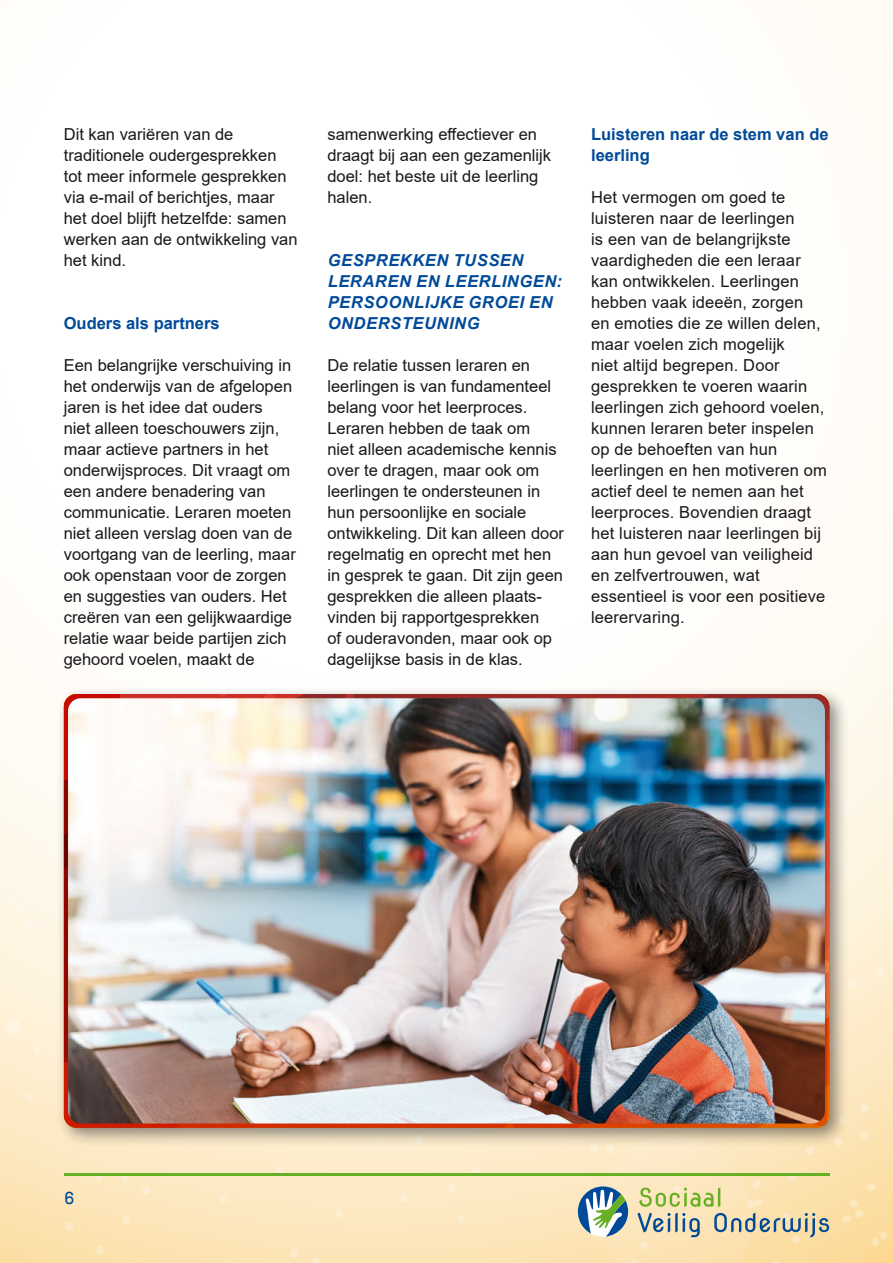
<style>
.page{position:relative;width:893px;height:1263px;background:#fff}
.page>*{position:absolute;margin:0;border:0;box-sizing:border-box;transform-origin:0 0}
.tekst_space{font:16.5px/21px "Arial";color:#1a171c}
.subkop_space{font:italic 700 16.5px/21px "Arial";letter-spacing:.035em;color:#004a99}
.subkop_space-2{font:700 16.5px/21px "Arial";color:#004a99}
.t1{font:16.5px "Nova Round";color:#004a99}
</style>
<div class="page">
<svg style="left:0;top:657px;width:804px;height:606px"></svg>
<svg style="left:804px;top:513px;width:89px;height:750px"></svg>
<div style="left:854px;top:0;width:39px;height:74px;background:#fffcf5"></div>
<svg style="left:867px;top:1183px;width:9px;height:8px"></svg>
<svg style="left:788px;top:1171px;width:9px;height:9px"></svg>
<svg style="left:860px;top:1104px;width:9px;height:8px"></svg>
<svg style="left:786px;top:671px;width:10px;height:9px"></svg>
<svg style="left:821px;top:654px;width:9px;height:9px"></svg>
<svg style="left:863px;top:661px;width:10px;height:9px"></svg>
<svg style="left:142px;top:1186px;width:9px;height:9px"></svg>
<svg style="left:311px;top:1257px;width:9px;height:6px"></svg>
<svg style="left:849px;top:979px;width:9px;height:9px"></svg>
<svg style="left:875px;top:967px;width:10px;height:9px"></svg>
<svg style="left:5px;top:896px;width:10px;height:8px"></svg>
<svg style="left:466px;top:681px;width:10px;height:5px"></svg>
<svg style="left:35px;top:712px;width:9px;height:9px"></svg>
<svg style="left:838px;top:536px;width:10px;height:8px"></svg>
<svg style="left:575px;top:660px;width:19px;height:20px"></svg>
<svg style="left:860px;top:1130px;width:8px;height:10px"></svg>
<svg style="left:396px;top:658px;width:9px;height:10px"></svg>
<svg style="left:218px;top:1194px;width:9px;height:10px"></svg>
<svg style="left:335px;top:1209px;width:8px;height:9px"></svg>
<svg style="left:25px;top:1092px;width:9px;height:9px"></svg>
<svg style="left:400px;top:1193px;width:8px;height:10px"></svg>
<svg style="left:65px;top:1221px;width:9px;height:10px"></svg>
<svg style="left:94px;top:1171px;width:9px;height:10px"></svg>
<svg style="left:122px;top:1215px;width:9px;height:10px"></svg>
<svg style="left:275px;top:1166px;width:9px;height:8px"></svg>
<svg style="left:472px;top:1165px;width:8px;height:9px"></svg>
<svg style="left:24px;top:918px;width:22px;height:14px"></svg>
<svg style="left:822px;top:632px;width:10px;height:8px"></svg>
<svg style="left:867px;top:731px;width:9px;height:8px"></svg>
<svg style="left:885px;top:698px;width:8px;height:8px"></svg>
<svg style="left:805px;top:1148px;width:10px;height:7px"></svg>
<svg style="left:842px;top:1199px;width:22px;height:24px"></svg>
<svg style="left:870px;top:520px;width:10px;height:10px"></svg>
<div style="left:821px;top:577px;width:48px;height:48px;background:#fffcf5"></div>
<svg style="left:871px;top:1231px;width:16px;height:16px"></svg>
<svg style="left:804px;top:541px;width:4px;height:10px"></svg>
<svg style="left:457px;top:1214px;width:8px;height:9px"></svg>
<svg style="left:290px;top:1248px;width:11px;height:15px"></svg>
<svg style="left:448px;top:1183px;width:8px;height:10px"></svg>
<div style="left:6px;top:1017px;width:15px;height:18px;background:#fef5e2;border-radius:50%"></div>
<div style="left:33px;top:1045px;width:7px;height:10px;background:#fef3e0;border-radius:50%"></div>
<div style="left:121px;top:1173px;width:8px;height:9px;background:#fceed3;border-radius:50%"></div>
<div style="left:96px;top:1246px;width:8px;height:9px;background:#fceac6;border-radius:50%"></div>
<div style="left:15px;top:905px;width:8px;height:10px;background:#fef7ec;border-radius:50%"></div>
<div style="left:46px;top:853px;width:7px;height:9px;background:#fefaf1;border-radius:50%"></div>
<div style="left:55px;top:686px;width:794px;height:462px;background:#1a171c;opacity:.5"></div>
<svg style="left:619px;top:694px;width:210px;height:434px;background:#be4423"></svg>
<svg style="left:218px;top:681px;width:20px;height:16px"></svg>
<svg style="left:344px;top:694px;width:10px;height:4px"></svg>
<svg style="left:504px;top:1123px;width:11px;height:5px"></svg>
<div style="left:264px;top:694px;width:11px;height:8px;background:#db3e32;border-radius:50%"></div>
<svg style="left:825px;top:959px;width:4px;height:16px"></svg>
<img style="left:68px;top:698px;width:757px;height:425px">
<hr style="left:64px;top:1174px;width:765px;height:2px;background:#67af24">
<svg style="left:578px;top:1125px;width:202px;height:138px;background:#dfd2ac"></svg>
<svg style="left:782px;top:1212px;width:47px;height:32px;background:#ccc2a4"></svg>
<p class="tekst_space" style="left:64px;top:123px;width:235px">Dit kan variëren van de traditionele oudergesprekken tot meer informele gesprekken via e-mail of berichtjes, maar het doel blijft hetzelfde: samen werken aan de ontwikkeling van het kind.</p>
<p class="subkop_space-2" style="left:64px;top:313px;width:157px">Ouders als partners</p>
<p class="tekst_space" style="left:64px;top:354px;width:234px">Een belangrijke verschuiving in het onderwijs van de afgelopen jaren is het idee dat ouders<br>niet alleen toeschouwers zijn, maar actieve partners in het onderwijsproces. Dit vraagt om een andere benadering van communicatie. Leraren moeten niet alleen verslag doen van de voortgang van de leerling, maar ook openstaan voor de zorgen en suggesties van ouders. Het creëren van een gelijkwaardige relatie waar beide partijen zich gehoord voelen, maakt de</p>
<p class="tekst_space" style="left:327px;top:123px;width:225px">samenwerking effectiever en draagt bij aan een gezamenlijk doel: het beste uit de leerling halen.</p>
<p class="subkop_space" style="left:328px;top:250px;width:236px">GESPREKKEN TUSSEN<br>LERAREN EN LEERLINGEN:<br>PERSOONLIJKE GROEI EN<br>ONDERSTEUNING</p>
<p class="tekst_space" style="left:327px;top:354px;width:238px">De relatie tussen leraren en leerlingen is van fundamenteel belang voor het leerproces.<br>Leraren hebben de taak om<br>niet alleen academische kennis over te dragen, maar ook om leerlingen te ondersteunen in hun persoonlijke en sociale ontwikkeling. Dit kan alleen door regelmatig en oprecht met hen in gesprek te gaan. Dit zijn geen gesprekken die alleen plaats&shy;vinden bij rapportgesprekken<br>of ouderavonden, maar ook op dagelijkse basis in de klas.</p>
<p class="subkop_space-2" style="left:591px;top:124px;width:239px">Luisteren naar de stem van de leerling</p>
<p class="tekst_space" style="left:591px;top:186px;width:237px">Het vermogen om goed te luisteren naar de leerlingen<br>is een van de belangrijkste vaardigheden die een leraar kan ontwikkelen. Leerlingen hebben vaak ideeën, zorgen<br>en emoties die ze willen delen, maar voelen zich mogelijk<br>niet altijd begrepen. Door gesprekken te voeren waarin leerlingen zich gehoord voelen, kunnen leraren beter inspelen op de behoeften van hun leerlingen en hen motiveren om actief deel te nemen aan het leerproces. Bovendien draagt het luisteren naar leerlingen bij aan hun gevoel van veiligheid en zelfvertrouwen, wat essentieel is voor een positieve leerervaring.</p>
<p class="t1" style="left:64px;top:1188px;width:13px">6</p>
</div>
